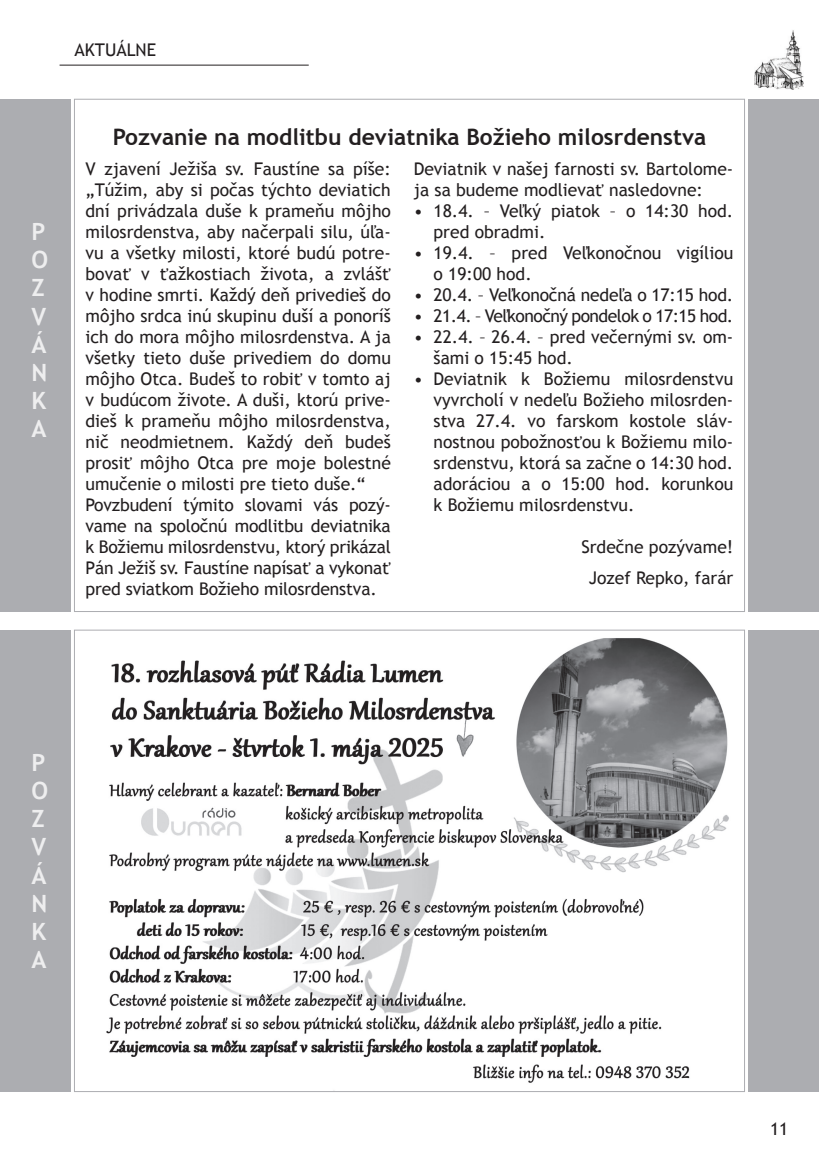
<style>
.page{position:relative;width:819px;height:1166px;background:#fff}
.page>*{position:absolute;margin:0;border:0;box-sizing:border-box;transform-origin:0 0}
.t1{font:700 23.8px/28.2px "Trebuchet MS";color:#eeeeef}
.t2{font:700 22.75px "Trebuchet MS";color:#231f20}
.t3{font:17.5px/21px "Trebuchet MS";color:#231f20}
.t4{font:17.5px "Trebuchet MS";letter-spacing:-.03em;color:#231f20}
</style>
<div class="page">
<img style="left:754px;top:30px;width:49px;height:59px">
<hr style="left:60px;top:65px;width:249px;height:1px;background:#231f20">
<div style="left:74px;top:99px;width:671px;height:513px;background:#fff;border:1px solid #acadb1"></div>
<div style="left:0;top:99px;width:70px;height:512px;background:#acadb1"></div>
<div style="left:748px;top:99px;width:71px;height:512px;background:#acadb1"></div>
<div style="left:0;top:630px;width:70px;height:461px;background:#acadb1"></div>
<div style="left:748px;top:630px;width:71px;height:461px;background:#acadb1"></div>
<img style="left:106px;top:638px;width:623px;height:445px">
<p class="t3" style="left:74px;top:39px;width:83px">AKTUÁLNE</p>
<h1 class="t1" style="left:32px;top:217px;width:18px">P<br>O<br>Z<br>V<br>Á<br>N<br>K<br>A</h1>
<h2 class="t2" style="left:113px;top:122px;width:594px">Pozvanie na modlitbu deviatnika Božieho milosrdenstva</h2>
<p class="t3" style="left:85px;top:158px;width:307px">V zjavení Ježiša sv. Faustíne sa píše: „Túžim, aby si počas týchto deviatich dní privádzala duše k prameňu môjho milosrdenstva, aby načerpali silu, úľa&shy;vu a všetky milosti, ktoré budú potre&shy;bovať v ťažkostiach života, a zvlášť v hodine smrti. Každý deň privedieš do môjho srdca inú skupinu duší a ponoríš ich do mora môjho milosrdenstva. A ja všetky tieto duše privediem do domu môjho Otca. Budeš to robiť v tomto aj v budúcom živote. A duši, ktorú prive&shy;dieš k prameňu môjho milosrdenstva, nič neodmietnem. Každý deň budeš prosiť môjho Otca pre moje bolestné umučenie o milosti pre tieto duše.“ Povzbudení týmito slovami vás pozý&shy;vame na spoločnú modlitbu deviatnika k Božiemu milosrdenstvu, ktorý prikázal Pán Ježiš sv. Faustíne napísať a vykonať pred sviatkom Božieho milosrdenstva.</p>
<p class="t3" style="left:413px;top:158px;width:321px">Deviatnik v našej farnosti sv. Bartolome&shy;ja sa budeme modlievať nasledovne:</p>
<p class="t3" style="left:433px;top:200px;width:301px;text-indent:-20px">• 18.4. – Veľký piatok – o 14:30 hod. pred obradmi.</p>
<p class="t3" style="left:433px;top:242px;width:301px;text-indent:-20px">• 19.4. – pred Veľkonočnou vigíliou o 19:00 hod.</p>
<p class="t3" style="left:413px;top:284px;width:321px">• 20.4. – Veľkonočná nedeľa o 17:15 hod.</p>
<p class="t4" style="left:413px;top:305px;width:321px">• 21.4. – Veľkonočný pondelok o 17:15 hod.</p>
<p class="t3" style="left:433px;top:326px;width:301px;text-indent:-20px">• 22.4. – 26.4. – pred večernými sv. om&shy;šami o 15:45 hod.</p>
<p class="t3" style="left:433px;top:368px;width:301px;text-align:justify;text-indent:-20px">• Deviatnik k Božiemu milosrdenstvu vyvrcholí v nedeľu Božieho milosrden&shy;stva 27.4. vo farskom kostole sláv&shy;nostnou pobožnosťou k Božiemu milo&shy;srdenstvu, ktorá sa začne o 14:30 hod. adoráciou a o 15:00 hod. korunkou k Božiemu milosrdenstvu.</p>
<p class="t3" style="left:581px;top:531px;width:153px;line-height:31px;text-align:center">Srdečne pozývame!<br>Jozef Repko, farár</p>
<h1 class="t1" style="left:32px;top:748px;width:18px">P<br>O<br>Z<br>V<br>Á<br>N<br>K<br>A</h1>
<p class="t3" style="left:770px;top:1118px;width:20px">11</p>
</div>
